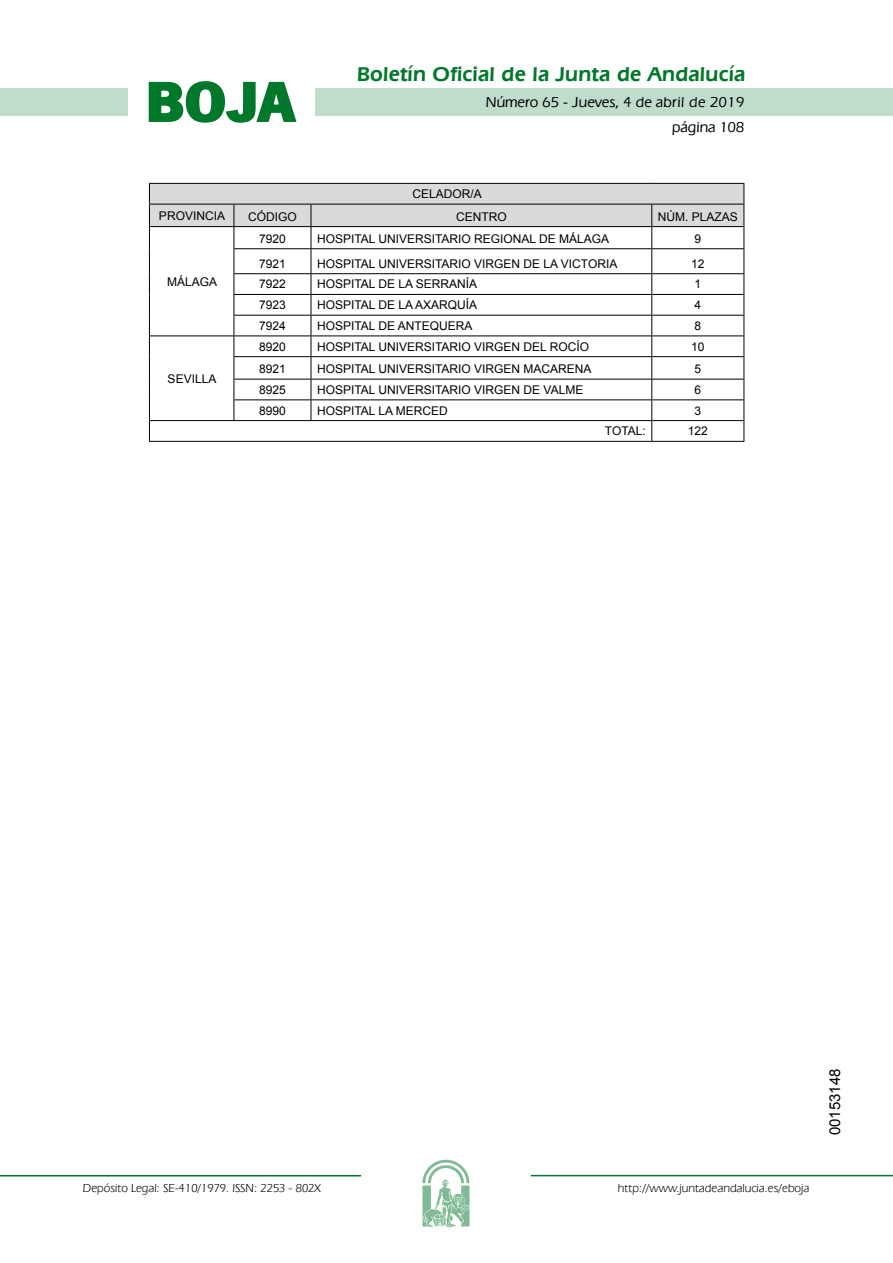
<style>
.page{position:relative;width:893px;height:1263px;background:#fff}
.page>*{position:absolute;margin:0;border:0;box-sizing:border-box;transform-origin:0 0}
.t1{font:700 57.75px "News Got T";color:#00782c;scale:1.14 1}
.t2{font:600 21px "Eras IT Cby BT";letter-spacing:.01em;color:#00782c}
.t3{font:500 15px/24.5px "Eras IT Cby BT";color:#000;text-align:right}
.t4{font:15px "Arial";color:#000}
.t5{font:12px "Arial";color:#000}
.t6{font:12px "Eras IT Cby BT";color:#000}
</style>
<div class="page">
<div style="left:315px;top:88px;width:577px;height:28px;background:#bfddca"></div>
<div style="left:0;top:88px;width:128px;height:28px;background:#bfddca"></div>
<hr style="left:0;top:1175px;width:361px;height:2px;background:#00782c">
<svg style="left:422px;top:1159px;width:47px;height:68px"></svg>
<hr style="left:531px;top:1175px;width:361px;height:1px;background:#00782c">
<svg style="left:148px;top:81px;width:149px;height:42px"></svg>
<svg style="left:149px;top:183px;width:595px;height:258px"></svg>
<hr style="left:149px;top:441px;width:85px;height:1px;background:#000">
<hr style="left:234px;top:441px;width:77px;height:1px;background:#000">
<hr style="left:311px;top:441px;width:340px;height:1px;background:#000">
<hr style="left:651px;top:441px;width:93px;height:1px;background:#000">
<h1 class="t1" style="left:145px;top:68px;width:133px">BOJA</h1>
<h2 class="t2" style="left:357px;top:62px;width:390px">Boletín Oficial de la Junta de Andalucía</h2>
<p class="t3" style="left:486px;top:90px;width:260px">Número 65 - Jueves, 4 de abril de 2019 página 108</p>
<p class="t5" style="left:412px;top:186px;width:71px">CELADOR/A</p>
<p class="t5" style="left:159px;top:208px;width:68px">PROVINCIA</p>
<p class="t5" style="left:248px;top:209px;width:50px">CÓDIGO</p>
<p class="t5" style="left:456px;top:209px;width:52px">CENTRO</p>
<p class="t5" style="left:657px;top:209px;width:82px">NÚM. PLAZAS</p>
<p class="t5" style="left:167px;top:274px;width:52px">MÁLAGA</p>
<p class="t5" style="left:168px;top:371px;width:50px">SEVILLA</p>
<p class="t5" style="left:259px;top:231px;width:28px">7920</p>
<p class="t5" style="left:317px;top:231px;width:294px">HOSPITAL UNIVERSITARIO REGIONAL DE MÁLAGA</p>
<p class="t5" style="left:694px;top:231px;width:8px">9</p>
<p class="t5" style="left:259px;top:256px;width:28px">7921</p>
<p class="t5" style="left:317px;top:256px;width:302px">HOSPITAL UNIVERSITARIO VIRGEN DE LA VICTORIA</p>
<p class="t5" style="left:691px;top:256px;width:15px">12</p>
<p class="t5" style="left:259px;top:276px;width:28px">7922</p>
<p class="t5" style="left:317px;top:276px;width:162px">HOSPITAL DE LA SERRANÍA</p>
<p class="t5" style="left:694px;top:276px;width:8px">1</p>
<p class="t5" style="left:259px;top:297px;width:28px">7923</p>
<p class="t5" style="left:317px;top:297px;width:162px">HOSPITAL DE LA AXARQUÍA</p>
<p class="t5" style="left:694px;top:297px;width:8px">4</p>
<p class="t5" style="left:259px;top:318px;width:28px">7924</p>
<p class="t5" style="left:317px;top:318px;width:157px">HOSPITAL DE ANTEQUERA</p>
<p class="t5" style="left:694px;top:318px;width:8px">8</p>
<p class="t5" style="left:259px;top:339px;width:28px">8920</p>
<p class="t5" style="left:317px;top:339px;width:274px">HOSPITAL UNIVERSITARIO VIRGEN DEL ROCÍO</p>
<p class="t5" style="left:691px;top:339px;width:15px">10</p>
<p class="t5" style="left:259px;top:361px;width:28px">8921</p>
<p class="t5" style="left:317px;top:361px;width:276px">HOSPITAL UNIVERSITARIO VIRGEN MACARENA</p>
<p class="t5" style="left:694px;top:361px;width:8px">5</p>
<p class="t5" style="left:259px;top:382px;width:28px">8925</p>
<p class="t5" style="left:317px;top:382px;width:268px">HOSPITAL UNIVERSITARIO VIRGEN DE VALME</p>
<p class="t5" style="left:694px;top:382px;width:8px">6</p>
<p class="t5" style="left:259px;top:403px;width:28px">8990</p>
<p class="t5" style="left:317px;top:403px;width:132px">HOSPITAL LA MERCED</p>
<p class="t5" style="left:694px;top:403px;width:8px">3</p>
<p class="t5" style="left:605px;top:423px;width:42px">TOTAL:</p>
<p class="t5" style="left:687px;top:423px;width:22px">122</p>
<p class="t6" style="left:83px;top:1181px;width:239px">Depósito Legal: SE-410/1979. ISSN: 2253 - 802X</p>
<p class="t6" style="left:618px;top:1181px;width:193px">http://www.juntadeandalucia.es/eboja</p>
<p class="t4" style="left:825px;top:1135px;width:68px;rotate:-90deg">00153148</p>
</div>
